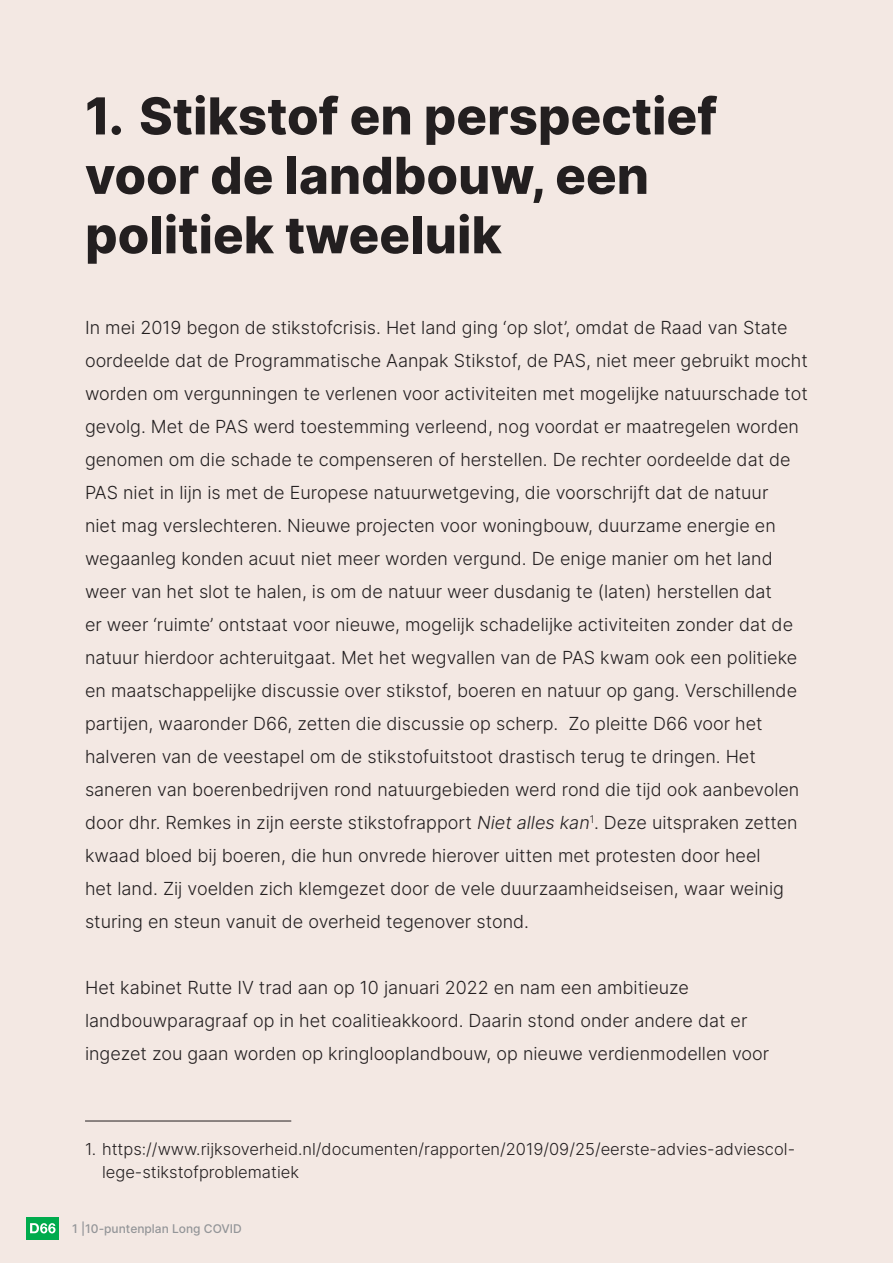
<style>
.page{position:relative;width:893px;height:1263px;background:#f3e8e3}
.page>*{position:absolute;margin:0;border:0;box-sizing:border-box;transform-origin:0 0}
.t1{font:800 51px/59.4px "Inter";color:#231f20}
.t2{font:300 18px/33px "Inter";color:#231f20}
.t3{font:300 16.5px/22.5px "Inter";color:#231f20}
.t4{font:500 12px "Inter";color:#939598}
.s1{font-style:italic}
</style>
<div class="page">
<div style="left:26px;top:1217px;width:33px;height:22px;background:#00ab4d"></div>
<svg style="left:30px;top:1223px;width:26px;height:10px"></svg>
<hr style="left:85px;top:1120px;width:206px;height:1px;background:#231f20">
<h1 class="t1" style="left:85px;top:85px;width:634px">1. Stikstof en perspectief voor de landbouw, een politiek tweeluik</h1>
<p class="t2" style="left:85px;top:311px;width:724px">In mei 2019 begon de stikstofcrisis. Het land ging ‘op slot’, omdat de Raad van State oordeelde dat de Programmatische Aanpak Stikstof, de PAS, niet meer gebruikt mocht worden om vergunningen te verlenen voor activiteiten met mogelijke natuurschade tot gevolg. Met de PAS werd toestemming verleend, nog voordat er maatregelen worden genomen om die schade te compenseren of herstellen. De rechter oordeelde dat de PAS niet in lijn is met de Europese natuurwetgeving, die voorschrijft dat de natuur<br>niet mag verslechteren. Nieuwe projecten voor woningbouw, duurzame energie en wegaanleg konden acuut niet meer worden vergund. De enige manier om het land weer van het slot te halen, is om de natuur weer dusdanig te (laten) herstellen dat<br>er weer ‘ruimte’ ontstaat voor nieuwe, mogelijk schadelijke activiteiten zonder dat de natuur hierdoor achteruitgaat. Met het wegvallen van de PAS kwam ook een politieke en maatschappelijke discussie over stikstof, boeren en natuur op gang. Verschillende partijen, waaronder D66, zetten die discussie op scherp. Zo pleitte D66 voor het halveren van de veestapel om de stikstofuitstoot drastisch terug te dringen. Het saneren van boerenbedrijven rond natuurgebieden werd rond die tijd ook aanbevolen door dhr. Remkes in zijn eerste stikstofrapport <span class="s1">Niet alles kan</span><sup>1</sup>. Deze uitspraken zetten kwaad bloed bij boeren, die hun onvrede hierover uitten met protesten door heel<br>het land. Zij voelden zich klemgezet door de vele duurzaamheidseisen, waar weinig sturing en steun vanuit de overheid tegenover stond.</p>
<p class="t2" style="left:85px;top:971px;width:686px">Het kabinet Rutte IV trad aan op 10 januari 2022 en nam een ambitieuze landbouwparagraaf op in het coalitieakkoord. Daarin stond onder andere dat er ingezet zou gaan worden op kringlooplandbouw, op nieuwe verdienmodellen voor</p>
<p class="t3" style="left:102px;top:1138px;width:695px;text-indent:-17px">1. https://www.rijksoverheid.nl/documenten/rapporten/2019/09/25/eerste-advies-adviescol&shy;lege-stikstofproblematiek</p>
<p class="t4" style="left:72px;top:1219px;width:171px">1 |10-puntenplan Long COVID</p>
</div>
